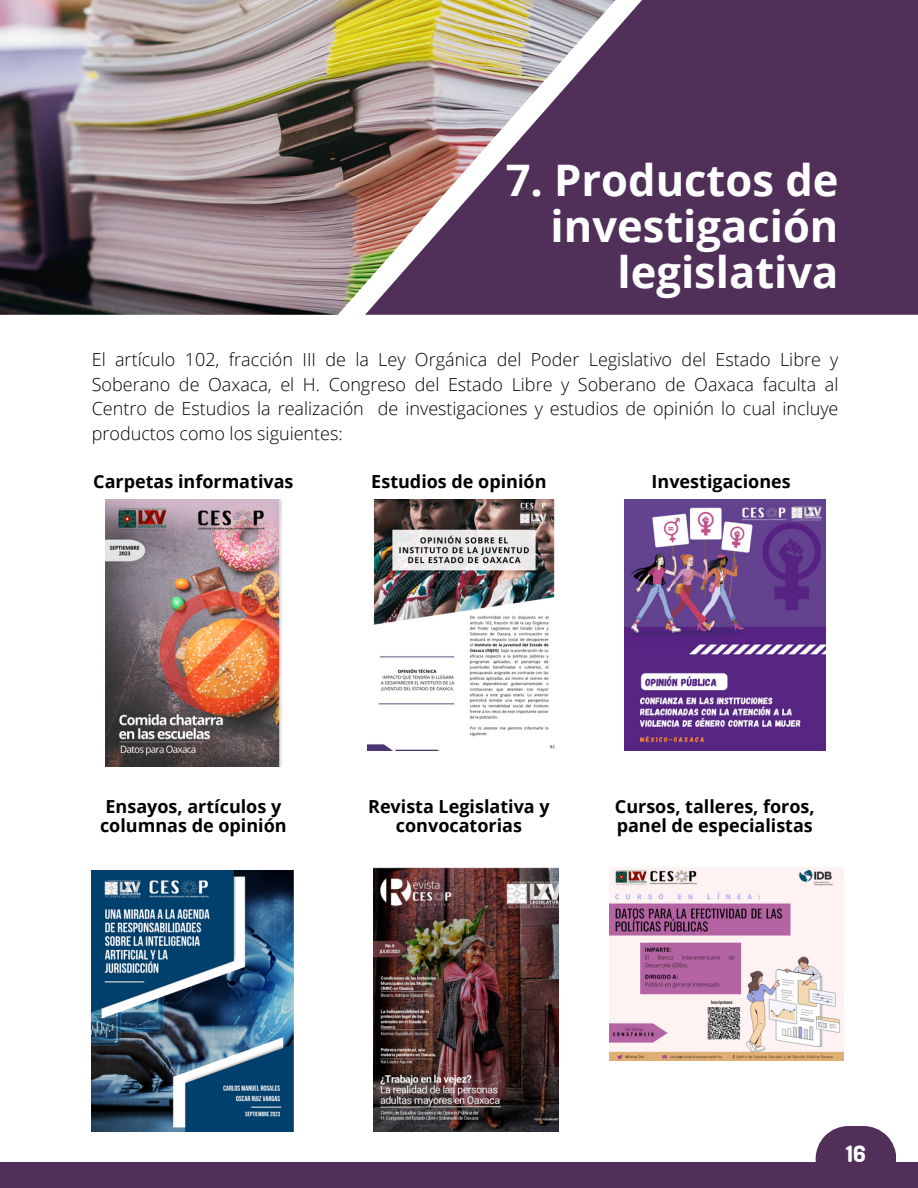
<style>
.page{position:relative;width:918px;height:1188px;background:#fff}
.page>*{position:absolute;margin:0;border:0;box-sizing:border-box;transform-origin:0 0}
.t1{font:700 43.5px/46.2px "Open Sans";color:#fff;text-align:right}
.t2{font:800 22.5px "Dosis";color:#fff}
.t3{font:300 18px/24.8px "Open Sans";color:#000;text-align:justify}
.t4{font:700 18px/19.2px "Open Sans";color:#000;text-align:center}
</style>
<div class="page">
<img style="left:0;top:0;width:365px;height:315px">
<svg style="left:365px;top:0;width:553px;height:315px;background:#6c4f68"></svg>
<div style="left:0;top:1162px;width:918px;height:26px;background:#502f59"></div>
<svg style="left:816px;top:1126px;width:80px;height:36px;background:#6b4f72"></svg>
<img style="left:374px;top:867px;width:184px;height:264px">
<img style="left:92px;top:870px;width:201px;height:261px">
<img style="left:609px;top:867px;width:234px;height:194px">
<img style="left:105px;top:500px;width:177px;height:266px">
<img style="left:624px;top:500px;width:202px;height:251px">
<img style="left:367px;top:500px;width:188px;height:251px">
<p class="t1" style="left:506px;top:156px;width:334px">7. Productos de investigación legislativa</p>
<p class="t3" style="left:92px;top:347px;width:748px">El artículo 102, fracción III de la Ley Orgánica del Poder Legislativo del Estado Libre y Soberano de Oaxaca, el H. Congreso del Estado Libre y Soberano de Oaxaca faculta al Centro de Estudios la realización de investigaciones y estudios de opinión lo cual incluye productos como los siguientes:</p>
<p class="t4" style="left:93px;top:471px;width:202px">Carpetas informativas</p>
<p class="t4" style="left:371px;top:471px;width:177px">Estudios de opinión</p>
<p class="t4" style="left:652px;top:471px;width:141px">Investigaciones</p>
<p class="t4" style="left:100px;top:796px;width:188px">Ensayos, artículos y columnas de opinión</p>
<p class="t4" style="left:368px;top:796px;width:183px">Revista Legislativa y convocatorias</p>
<p class="t4" style="left:615px;top:796px;width:201px;text-align:left">Cursos, talleres, foros, panel de especialistas</p>
<p class="t2" style="left:846px;top:1139px;width:21px">16</p>
</div>
